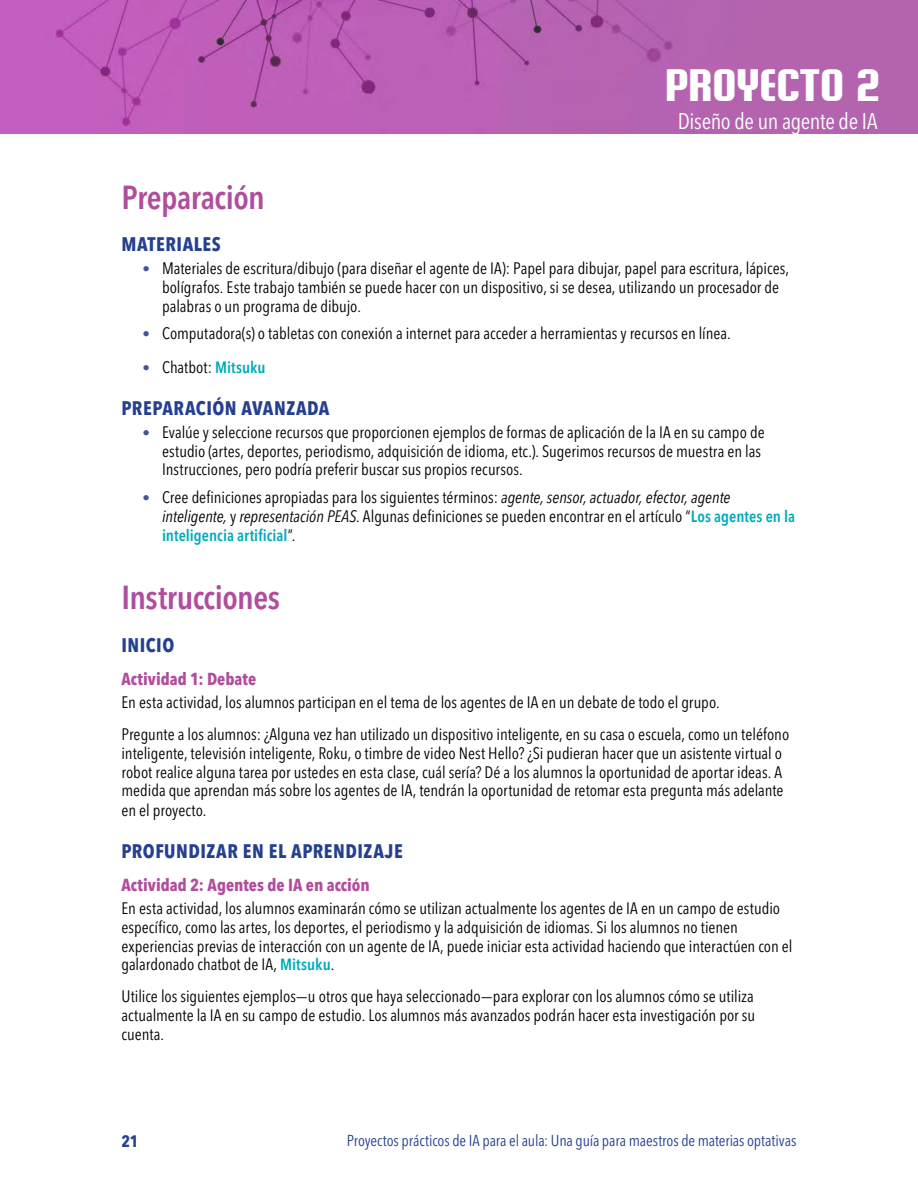
<style>
.page{position:relative;width:918px;height:1188px;background:#fff}
.page>*{position:absolute;margin:0;border:0;box-sizing:border-box;transform-origin:0 0}
.t1{font:700 45px "Briem Akademi Std";letter-spacing:-.005em;color:#fff}
.t2{font:600 condensed 33px "Avenir Next LT Pro";letter-spacing:-.015em;color:#b04d9d}
.t3{font:condensed 22.5px "Avenir Next LT Pro";letter-spacing:-.015em;color:#fff}
.t4{font:700 condensed 19.5px "Avenir Next LT Pro";letter-spacing:.025em;color:#25408f}
.t5{font:700 condensed 17.25px "Avenir Next LT Pro";color:#b04d9d}
.t6{font:condensed 16.5px/18.8px "Avenir Next LT Pro";color:#000}
.t7{font:700 condensed 16.5px "Avenir Next LT Pro";color:#25408f}
.t8{font:600 condensed 16.2px "Avenir Next LT Pro";color:#00aaba}
.t9{font:condensed 15.75px "Avenir Next LT Pro";letter-spacing:-.005em;color:#25408f}
.s1{font-size:15px;color:#45549a}
.s2{font-weight:600;font-size:16.2px;color:#00aaba}
.s3{font-style:italic}
.s4{font-weight:400;font-size:16.5px;color:#000}
</style>
<div class="page">
<img style="left:0;top:0;width:918px;height:134px">
<h1 class="t1" style="left:665px;top:60px;width:217px">PROYECTO 2</h1>
<h3 class="t3" style="left:678px;top:107px;width:201px">Diseño de un agente de IA</h3>
<h2 class="t2" style="left:122px;top:177px;width:145px">Preparación</h2>
<p class="t4" style="left:122px;top:232px;width:101px">MATERIALES</p>
<p class="t6" style="left:162px;top:259px;width:629px;text-indent:-19px"><span class="s1">•</span> Materiales de escritura/dibujo (para diseñar el agente de IA): Papel para dibujar, papel para escritura, lápices, bolígrafos. Este trabajo también se puede hacer con un dispositivo, si se desea, utilizando un procesador de palabras o un programa de dibujo.</p>
<p class="t6" style="left:143px;top:324px;width:590px"><span class="s1">•</span> Computadora(s) o tabletas con conexión a internet para acceder a herramientas y recursos en línea.</p>
<p class="t6" style="left:143px;top:358px;width:125px"><span class="s1">•</span> Chatbot: <span class="s2">Mitsuku</span></p>
<p class="t4" style="left:122px;top:396px;width:210px">PREPARACIÓN AVANZADA</p>
<p class="t6" style="left:162px;top:423px;width:604px;text-indent:-19px"><span class="s1">•</span> Evalúe y seleccione recursos que proporcionen ejemplos de formas de aplicación de la IA en su campo de estudio (artes, deportes, periodismo, adquisición de idioma, etc.). Sugerimos recursos de muestra en las<br>Instrucciones, pero podría preferir buscar sus propios recursos.</p>
<p class="t6" style="left:162px;top:488px;width:635px;text-indent:-19px"><span class="s1">•</span> Cree definiciones apropiadas para los siguientes términos: <span class="s3">agente, sensor, actuador, efector, agente inteligente,</span> y <span class="s3">representación PEAS</span>. Algunas definiciones se pueden encontrar en el artículo “<span class="s2">Los agentes en la</span></p>
<p class="t8" style="left:162px;top:526px;width:135px">inteligencia artificial<span class="s4">”.</span></p>
<h2 class="t2" style="left:122px;top:578px;width:160px">Instrucciones</h2>
<p class="t4" style="left:122px;top:633px;width:54px">INICIO</p>
<p class="t5" style="left:122px;top:669px;width:136px">Actividad 1: Debate</p>
<p class="t6" style="left:122px;top:687px;width:669px;line-height:31.7px">En esta actividad, los alumnos participan en el tema de los agentes de IA en un debate de todo el grupo.<br>Pregunte a los alumnos: ¿Alguna vez han utilizado un dispositivo inteligente, en su casa o escuela, como un teléfono</p>
<p class="t6" style="left:122px;top:743px;width:664px;text-align:justify">inteligente, televisión inteligente, Roku, o timbre de video Nest Hello? ¿Si pudieran hacer que un asistente virtual o robot realice alguna tarea por ustedes en esta clase, cuál sería? Dé a los alumnos la oportunidad de aportar ideas. A medida que aprendan más sobre los agentes de IA, tendrán la oportunidad de retomar esta pregunta más adelante en el proyecto.</p>
<p class="t4" style="left:122px;top:839px;width:283px">PROFUNDIZAR EN EL APRENDIZAJE</p>
<p class="t5" style="left:122px;top:874px;width:250px">Actividad 2: Agentes de IA en acción</p>
<p class="t6" style="left:122px;top:899px;width:673px">En esta actividad, los alumnos examinarán cómo se utilizan actualmente los agentes de IA en un campo de estudio específico, como las artes, los deportes, el periodismo y la adquisición de idiomas. Si los alumnos no tienen experiencias previas de interacción con un agente de IA, puede iniciar esta actividad haciendo que interactúen con el galardonado chatbot de IA, <span class="s2">Mitsuku</span>.</p>
<p class="t6" style="left:121px;top:987px;width:635px;text-align:justify">Utilice los siguientes ejemplos—u otros que haya seleccionado—para explorar con los alumnos cómo se utiliza actualmente la IA en su campo de estudio. Los alumnos más avanzados podrán hacer esta investigación por su cuenta.</p>
<p class="t7" style="left:122px;top:1132px;width:19px">21</p>
<p class="t9" style="left:347px;top:1131px;width:451px">Proyectos prácticos de IA para el aula: Una guía para maestros de materias optativas</p>
</div>
